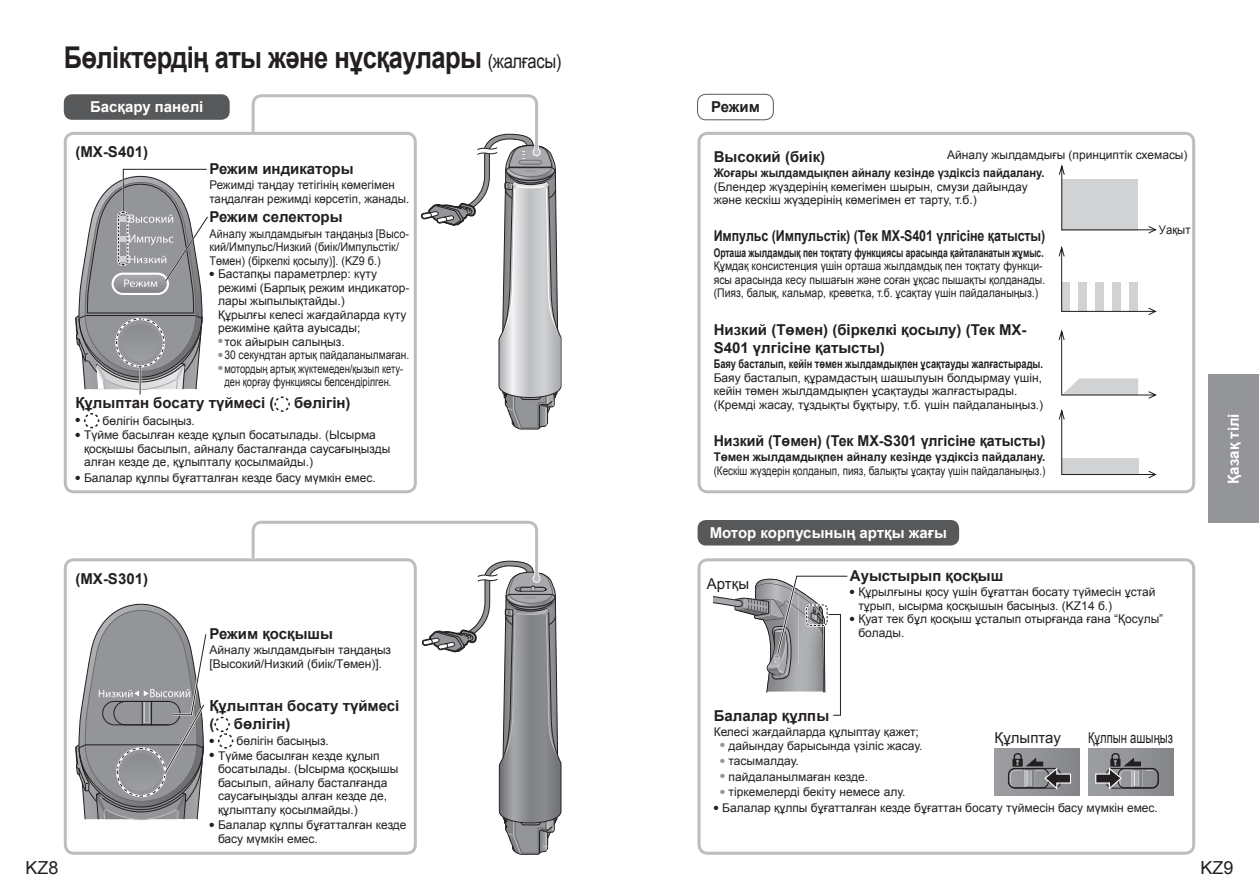
<style>
.page{position:relative;width:1259px;height:893px;background:#fff}
.page>*{position:absolute;margin:0;border:0;box-sizing:border-box;transform-origin:0 0}
.t1{font:700 30px "Arial";letter-spacing:-.02em;color:#231f20;scale:.85 1}
.t2{font:18px "Arial";color:#231f20}
.t3{font:700 15px/18px "Arial";color:#231f20}
.t4{font:700 15px "Arial";color:#fff}
.t5{font:700 15px "Arial";color:#231f20;scale:.83 1}
.t6{font:700 15px "Arial";color:#231f20;scale:.95 1}
.t7{font:15px "Arial";color:#231f20}
.t8{font:15px "Arial";color:#231f20;scale:.75 1}
.t9{font:12px/13.5px "Arial";color:#231f20}
.t10{font:12px/13.5px "Arial";color:#231f20;scale:.87 1}
.t11{font:12px/13.5px "Arial";color:#231f20;scale:.9 1}
.t12{font:12px/13.5px "Arial";color:#231f20;text-align:center;scale:.78 1}
.t13{font:12px/13.5px "Arial";color:#231f20;scale:.96 1}
.t14{font:12px "Arial";color:#231f20;scale:.82 1}
.t15{font:700 12px "Arial";color:#231f20;scale:.71 1}
.t16{font:700 12px "Arial";color:#231f20;scale:.77 1}
.t17{font:700 12px "Arial";color:#231f20;scale:.93 1}
.t18{font:700 12px "Arial";color:#231f20;scale:.96 1}
.t19{font:12px "Arial";color:#231f20;scale:.85 1}
.t20{font:12px "Arial";color:#231f20;scale:.94 1}
.s1{font-weight:400;font-size:19.5px}
</style>
<div class="page">
<div style="left:1208px;top:374px;width:51px;height:149px;background:#939598"></div>
<div style="left:64px;top:94px;width:166px;height:26px;background:#57585a;border-radius:9px"></div>
<div style="left:697px;top:94px;width:76px;height:26px;border:1px solid #57585a;border-radius:9px"></div>
<div style="left:697px;top:520px;width:262px;height:25px;background:#57585a;border-radius:9px"></div>
<div style="left:64px;top:132px;width:353px;height:361px;border:3px solid #bcbdc0;border-radius:9px"></div>
<div style="left:697px;top:132px;width:498px;height:361px;border:3px solid #bcbdc0;border-radius:9px"></div>
<div style="left:697px;top:558px;width:498px;height:297px;border:3px solid #bcbdc0;border-radius:9px"></div>
<div style="left:64px;top:558px;width:353px;height:297px;border:3px solid #bcbdc0;border-radius:9px"></div>
<svg style="left:249px;top:520px;width:312px;height:335px"></svg>
<svg style="left:214px;top:716px;width:20px;height:33px"></svg>
<svg style="left:249px;top:94px;width:312px;height:335px"></svg>
<svg style="left:84px;top:413px;width:16px;height:16px"></svg>
<svg style="left:1058px;top:165px;width:98px;height:313px"></svg>
<div style="left:994px;top:749px;width:85px;height:47px;background:linear-gradient(to right,#9ea0a3,#85878a)"></div>
<div style="left:1008px;top:768px;width:41px;height:20px;border:1px solid #231f20;border-radius:6px"></div>
<svg style="left:1009px;top:753px;width:63px;height:39px"></svg>
<div style="left:1088px;top:749px;width:85px;height:47px;background:linear-gradient(to right,#9fa1a4,#828487)"></div>
<div style="left:1117px;top:768px;width:41px;height:20px;border:1px solid #231f20;border-radius:6px"></div>
<svg style="left:1094px;top:753px;width:59px;height:39px"></svg>
<svg style="left:713px;top:575px;width:135px;height:141px"></svg>
<svg style="left:75px;top:168px;width:133px;height:226px"></svg>
<svg style="left:75px;top:604px;width:132px;height:216px"></svg>
<h1 class="t1" style="left:64px;top:37px;width:587px">Бөліктердің аты және нұсқаулары <span class="s1">(жалғасы)</span></h1>
<p class="t4" style="left:90px;top:97px;width:115px">Басқару панелі</p>
<p class="t3" style="left:75px;top:143px;width:74px">(MX-S401)</p>
<p class="t3" style="left:209px;top:160px;width:146px">Режим индикаторы</p>
<p class="t13" style="left:209px;top:178px;width:210px">Режимді таңдау тетігінің көмегімен таңдалған режимді көрсетіп, жанады.</p>
<p class="t3" style="left:209px;top:208px;width:135px">Режим селекторы</p>
<p class="t11" style="left:209px;top:227px;width:223px">Айналу жылдамдығын таңдаңыз [Высо&shy;кий/Импульс/Низкий (биік/Импульстік/<br>Төмен) (біркелкі қосылу)]. (KZ9 б.)</p>
<p class="t9" style="left:218px;top:267px;width:193px;text-indent:-9px">● Бастапқы параметрлер: күту режимі (Барлық режим индикатор&shy;лары жыпылықтайды.)<br>Құрылғы келесі жағдайларда күту режиміне қайта ауысады;</p>
<p class="t9" style="left:218px;top:335px;width:128px"><sup>●</sup> ток айырын салыңыз.</p>
<p class="t19" style="left:218px;top:347px;width:227px"><sup>●</sup> 30 секундтан артық пайдаланылмаған.</p>
<p class="t12" style="left:218px;top:362px;width:239px"><sup>●</sup> мотордың артық жүктемеден/қызып кету&shy;ден қорғау функциясы белсендірілген.</p>
<p class="t3" style="left:75px;top:394px;width:200px">Құлыптан босату түймесі (</p>
<p class="t3" style="left:294px;top:394px;width:58px">бөлігін)</p>
<p class="t9" style="left:75px;top:414px;width:121px">● бөлігін басыңыз.</p>
<p class="t9" style="left:84px;top:428px;width:308px;text-indent:-9px">● Түйме басылған кезде құлып босатылады. (Ысырма қосқышы басылып, айналу басталғанда саусағыңызды алған кезде де, құлыпталу қосылмайды.)</p>
<p class="t9" style="left:75px;top:471px;width:302px">● Балалар құлпы бұғатталған кезде басу мүмкін емес.</p>
<p class="t3" style="left:75px;top:570px;width:74px">(MX-S301)</p>
<p class="t3" style="left:209px;top:625px;width:125px">Режим қосқышы</p>
<p class="t9" style="left:209px;top:643px;width:183px">Айналу жылдамдығын таңдаңыз [Высокий/Низкий (биік/Төмен)].</p>
<p class="t3" style="left:209px;top:697px;width:191px">Құлыптан босату түймесі (</p>
<p class="t3" style="left:234px;top:715px;width:58px">бөлігін)</p>
<p class="t9" style="left:209px;top:734px;width:121px">● бөлігін басыңыз.</p>
<p class="t9" style="left:218px;top:749px;width:182px;text-indent:-9px">● Түйме басылған кезде құлып босатылады. (Ысырма қосқышы басылып, айналу басталғанда саусағыңызды алған кезде де, құлыпталу қосылмайды.)</p>
<p class="t9" style="left:218px;top:818px;width:190px;text-indent:-9px">● Балалар құлпы бұғатталған кезде басу мүмкін емес.</p>
<p class="t3" style="left:711px;top:98px;width:50px">Режим</p>
<p class="t9" style="left:947px;top:148px;width:242px">Айналу жылдамдығы (принциптік схемасы)</p>
<p class="t3" style="left:713px;top:148px;width:113px">Высокий (биік)</p>
<p class="t17" style="left:713px;top:164px;width:357px">Жоғары жылдамдықпен айналу кезінде үздіксіз пайдалану.</p>
<p class="t9" style="left:713px;top:180px;width:315px">(Блендер жүздерінің көмегімен шырын, смузи дайындау және кескіш жүздерінің көмегімен ет тарту, т.б.)</p>
<p class="t5" style="left:713px;top:226px;width:401px">Импульс (Импульстік) (Тек MX-S401 үлгісіне қатысты)</p>
<p class="t15" style="left:713px;top:244px;width:466px">Орташа жылдамдық пен тоқтату функциясы арасында қайталанатын жұмыс.</p>
<p class="t10" style="left:713px;top:259px;width:383px">Құмдақ консистенция үшін орташа жылдамдық пен тоқтату функци&shy;ясы арасында кесу пышағын жəне соған ұқсас пышақты қолданады. (Пияз, балық, кальмар, креветка, т.б. ұсақтау үшін пайдаланыңыз.)</p>
<p class="t3" style="left:713px;top:321px;width:314px">Низкий (Төмен) (біркелкі қосылу) (Тек MX-<br>S401 үлгісіне қатысты)</p>
<p class="t16" style="left:713px;top:355px;width:429px">Баяу басталып, кейін төмен жылдамдықпен ұсақтауды жалғастырады.</p>
<p class="t9" style="left:713px;top:371px;width:331px">Баяу басталып, құрамдастың шашылуын болдырмау үшін, кейін төмен жылдамдықпен ұсақтауды жалғастырады. (Кремді жасау, тұздықты бұқтыру, т.б. үшін пайдаланыңыз.)</p>
<p class="t6" style="left:713px;top:430px;width:351px">Низкий (Төмен) (Тек MX-S301 үлгісіне қатысты)</p>
<p class="t18" style="left:713px;top:449px;width:347px">Төмен жылдамдықпен айналу кезінде үздіксіз пайдалану.</p>
<p class="t14" style="left:713px;top:462px;width:406px">(Кескіш жүздерін қолданып, пияз, балықты ұсақтау үшін пайдаланыңыз.)</p>
<p class="t20" style="left:1159px;top:221px;width:35px">Уақыт</p>
<p class="t4" style="left:709px;top:522px;width:239px">Мотор корпусының артқы жағы</p>
<p class="t7" style="left:707px;top:573px;width:44px">Артқы</p>
<p class="t3" style="left:850px;top:567px;width:155px">Ауыстырып қосқыш</p>
<p class="t9" style="left:858px;top:585px;width:298px;text-indent:-9px">● Құрылғыны қосу үшін бұғаттан босату түймесін ұстай тұрып, ысырма қосқышын басыңыз. (KZ14 б.)</p>
<p class="t9" style="left:858px;top:612px;width:306px;text-indent:-9px">● Қуат тек бұл қосқыш ұсталып отырғанда ғана “Қосулы” болады.</p>
<p class="t3" style="left:713px;top:706px;width:117px">Балалар құлпы</p>
<p class="t9" style="left:713px;top:725px;width:207px">Келесі жағдайларда құлыптау қажет;</p>
<p class="t9" style="left:720px;top:738px;width:204px"><sup>●</sup> дайындау барысында үзіліс жасау.</p>
<p class="t9" style="left:720px;top:754px;width:80px"><sup>●</sup> тасымалдау.</p>
<p class="t9" style="left:720px;top:770px;width:149px"><sup>●</sup> пайдаланылмаған кезде.</p>
<p class="t9" style="left:720px;top:785px;width:187px"><sup>●</sup> тіркемелерді бекіту немесе алу.</p>
<p class="t9" style="left:713px;top:801px;width:446px">● Балалар құлпы бұғатталған кезде бұғаттан босату түймесін басу мүмкін емес.</p>
<p class="t7" style="left:994px;top:727px;width:68px">Құлыптау</p>
<p class="t8" style="left:1088px;top:727px;width:115px">Құлпын ашыңыз</p>
<p class="t4" style="left:1223px;top:484px;width:72px;rotate:-90deg">Қазақ тілі</p>
<h2 class="t2" style="left:26px;top:856px;width:35px">KZ8</h2>
<h2 class="t2" style="left:1200px;top:856px;width:35px">KZ9</h2>
</div>
